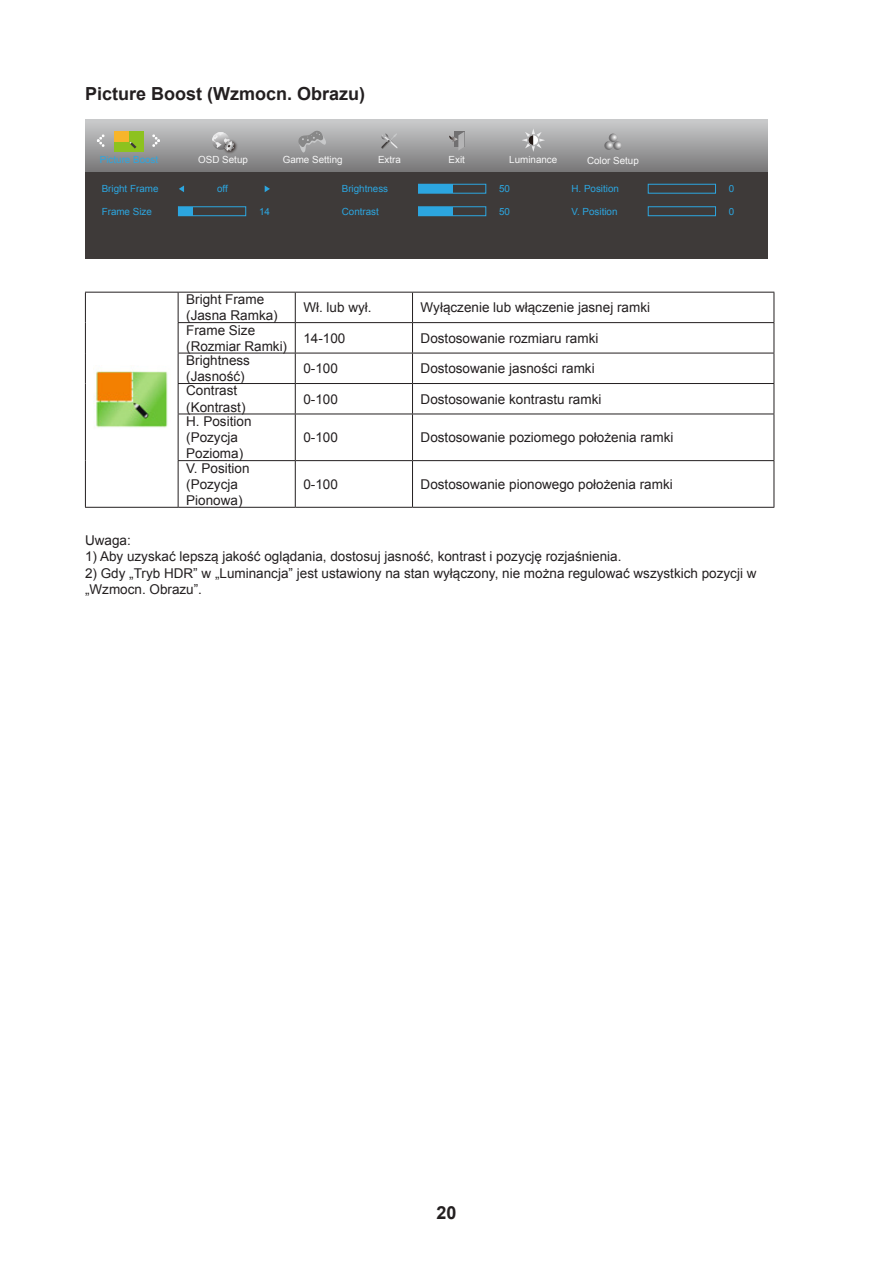
<style>
.page{position:relative;width:893px;height:1263px;background:#fff}
.page>*{position:absolute;margin:0;border:0;box-sizing:border-box;transform-origin:0 0}
.Heading_3{font:700 18px "Arial";color:#231f20}
.无间隔{font:13.5px/16.2px "Arial";color:#231f20}
.t1{font:9.75px "Arial";color:#2ca6e0}
.t2{font:9.75px "Arial";color:#f7f7f7}
</style>
<div class="page">
<svg style="left:85px;top:119px;width:683px;height:53px;background:#a0a0a1"></svg>
<div style="left:85px;top:172px;width:683px;height:87px;background:#3e3a39"></div>
<svg style="left:97px;top:134px;width:8px;height:13px"></svg>
<svg style="left:152px;top:134px;width:8px;height:13px"></svg>
<img style="left:221px;top:138px;width:18px;height:18px">
<svg style="left:212px;top:132px;width:23px;height:19px"></svg>
<svg style="left:449px;top:132px;width:15px;height:19px"></svg>
<svg style="left:381px;top:133px;width:18px;height:16px"></svg>
<svg style="left:522px;top:128px;width:23px;height:24px"></svg>
<div style="left:418px;top:184px;width:68px;height:10px;border:1px solid #2ca6e0"></div>
<div style="left:418px;top:184px;width:34px;height:9px;background:#2ca6e0"></div>
<div style="left:418px;top:206px;width:68px;height:10px;border:1px solid #2ca6e0"></div>
<div style="left:418px;top:207px;width:34px;height:9px;background:#2ca6e0"></div>
<div style="left:648px;top:184px;width:68px;height:10px;border:1px solid #2ca6e0"></div>
<div style="left:648px;top:206px;width:68px;height:10px;border:1px solid #2ca6e0"></div>
<svg style="left:179px;top:185px;width:5px;height:7px"></svg>
<svg style="left:265px;top:185px;width:5px;height:7px"></svg>
<div style="left:178px;top:206px;width:68px;height:10px;border:1px solid #2ca6e0"></div>
<div style="left:178px;top:207px;width:15px;height:9px;background:#2ca6e0"></div>
<div style="left:114px;top:131px;width:30px;height:21px;background:#8dc21f"></div>
<div style="left:114px;top:131px;width:15px;height:11px;background:#f7b52c"></div>
<svg style="left:130px;top:142px;width:6px;height:7px"></svg>
<svg style="left:604px;top:134px;width:18px;height:16px"></svg>
<svg style="left:298px;top:130px;width:28px;height:23px"></svg>
<hr style="left:85px;top:292px;width:93px;height:1px;background:#231f20">
<hr style="left:85px;top:293px;width:1px;height:30px;background:#231f20">
<hr style="left:178px;top:292px;width:117px;height:1px;background:#231f20">
<svg style="left:178px;top:293px;width:1px;height:29px"></svg>
<hr style="left:295px;top:292px;width:117px;height:1px;background:#231f20">
<svg style="left:295px;top:293px;width:1px;height:29px"></svg>
<hr style="left:412px;top:292px;width:362px;height:1px;background:#231f20">
<svg style="left:412px;top:293px;width:1px;height:29px"></svg>
<svg style="left:774px;top:293px;width:1px;height:29px"></svg>
<hr style="left:85px;top:323px;width:1px;height:30px;background:#231f20">
<hr style="left:178px;top:322px;width:117px;height:1px;background:#231f20">
<hr style="left:178px;top:323px;width:1px;height:30px;background:#231f20">
<hr style="left:295px;top:322px;width:117px;height:1px;background:#231f20">
<hr style="left:295px;top:323px;width:1px;height:30px;background:#231f20">
<hr style="left:412px;top:322px;width:362px;height:1px;background:#231f20">
<hr style="left:412px;top:323px;width:1px;height:30px;background:#231f20">
<hr style="left:774px;top:323px;width:1px;height:30px;background:#231f20">
<hr style="left:85px;top:353px;width:1px;height:30px;background:#231f20">
<hr style="left:178px;top:353px;width:117px;height:1px;background:#231f20">
<hr style="left:178px;top:353px;width:1px;height:30px;background:#231f20">
<hr style="left:295px;top:353px;width:117px;height:1px;background:#231f20">
<hr style="left:295px;top:353px;width:1px;height:30px;background:#231f20">
<hr style="left:412px;top:353px;width:362px;height:1px;background:#231f20">
<hr style="left:412px;top:353px;width:1px;height:30px;background:#231f20">
<hr style="left:774px;top:353px;width:1px;height:30px;background:#231f20">
<hr style="left:85px;top:383px;width:1px;height:31px;background:#231f20">
<hr style="left:178px;top:383px;width:117px;height:1px;background:#231f20">
<hr style="left:178px;top:384px;width:1px;height:30px;background:#231f20">
<hr style="left:295px;top:383px;width:117px;height:1px;background:#231f20">
<hr style="left:295px;top:384px;width:1px;height:30px;background:#231f20">
<hr style="left:412px;top:383px;width:362px;height:1px;background:#231f20">
<hr style="left:412px;top:384px;width:1px;height:30px;background:#231f20">
<hr style="left:774px;top:384px;width:1px;height:30px;background:#231f20">
<hr style="left:85px;top:414px;width:1px;height:47px;background:#231f20">
<hr style="left:178px;top:414px;width:117px;height:1px;background:#231f20">
<hr style="left:178px;top:414px;width:1px;height:46px;background:#231f20">
<hr style="left:295px;top:414px;width:117px;height:1px;background:#231f20">
<hr style="left:295px;top:414px;width:1px;height:46px;background:#231f20">
<hr style="left:412px;top:414px;width:362px;height:1px;background:#231f20">
<hr style="left:412px;top:414px;width:1px;height:46px;background:#231f20">
<hr style="left:774px;top:414px;width:1px;height:46px;background:#231f20">
<hr style="left:85px;top:461px;width:1px;height:46px;background:#231f20">
<hr style="left:178px;top:460px;width:117px;height:1px;background:#231f20">
<hr style="left:178px;top:461px;width:1px;height:46px;background:#231f20">
<hr style="left:295px;top:460px;width:117px;height:1px;background:#231f20">
<hr style="left:295px;top:461px;width:1px;height:46px;background:#231f20">
<hr style="left:412px;top:460px;width:362px;height:1px;background:#231f20">
<hr style="left:412px;top:461px;width:1px;height:46px;background:#231f20">
<hr style="left:774px;top:461px;width:1px;height:46px;background:#231f20">
<hr style="left:85px;top:507px;width:93px;height:1px;background:#231f20">
<hr style="left:178px;top:507px;width:117px;height:1px;background:#231f20">
<hr style="left:295px;top:507px;width:117px;height:1px;background:#231f20">
<hr style="left:412px;top:507px;width:362px;height:1px;background:#231f20">
<img style="left:94px;top:370px;width:74px;height:59px">
<p class="Heading_3" style="left:85px;top:82px;width:282px">Picture Boost (Wzmocn. Obrazu)</p>
<p class="t2" style="left:198px;top:153px;width:51px">OSD Setup</p>
<p class="t2" style="left:378px;top:153px;width:24px">Extra</p>
<p class="t2" style="left:449px;top:153px;width:18px">Exit</p>
<p class="t2" style="left:509px;top:153px;width:50px">Luminance</p>
<p class="t1" style="left:342px;top:183px;width:48px">Brightness</p>
<p class="t1" style="left:499px;top:183px;width:12px">50</p>
<p class="t1" style="left:342px;top:205px;width:39px">Contrast</p>
<p class="t1" style="left:499px;top:205px;width:12px">50</p>
<p class="t1" style="left:100px;top:153px;width:60px">Picture Boost</p>
<p class="t2" style="left:283px;top:154px;width:62px">Game Setting</p>
<p class="t2" style="left:587px;top:154px;width:53px">Color Setup</p>
<p class="t1" style="left:102px;top:183px;width:58px">Bright Frame</p>
<p class="t1" style="left:217px;top:183px;width:12px">off</p>
<p class="t1" style="left:102px;top:205px;width:52px">Frame Size</p>
<p class="t1" style="left:259px;top:205px;width:12px">14</p>
<p class="t1" style="left:571px;top:183px;width:49px">H. Position</p>
<p class="t1" style="left:729px;top:183px;width:7px">0</p>
<p class="t1" style="left:571px;top:205px;width:48px">V. Position</p>
<p class="t1" style="left:729px;top:205px;width:7px">0</p>
<p class="无间隔" style="left:186px;top:291px;width:93px">Bright Frame (Jasna Ramka)</p>
<p class="无间隔" style="left:303px;top:299px;width:70px">Wł. lub wył.</p>
<p class="无间隔" style="left:421px;top:299px;width:231px">Wyłączenie lub włączenie jasnej ramki</p>
<p class="无间隔" style="left:186px;top:322px;width:102px">Frame Size (Rozmiar Ramki)</p>
<p class="无间隔" style="left:303px;top:330px;width:44px">14-100</p>
<p class="无间隔" style="left:421px;top:330px;width:179px">Dostosowanie rozmiaru ramki</p>
<p class="无间隔" style="left:186px;top:352px;width:65px">Brightness (Jasność)</p>
<p class="无间隔" style="left:303px;top:360px;width:36px">0-100</p>
<p class="无间隔" style="left:421px;top:360px;width:176px">Dostosowanie jasności ramki</p>
<p class="无间隔" style="left:186px;top:383px;width:61px">Contrast (Kontrast)</p>
<p class="无间隔" style="left:303px;top:391px;width:36px">0-100</p>
<p class="无间隔" style="left:421px;top:391px;width:182px">Dostosowanie kontrastu ramki</p>
<p class="无间隔" style="left:186px;top:413px;width:67px">H. Position (Pozycja<br>Pozioma)</p>
<p class="无间隔" style="left:303px;top:429px;width:36px">0-100</p>
<p class="无间隔" style="left:421px;top:429px;width:254px">Dostosowanie poziomego położenia ramki</p>
<p class="无间隔" style="left:186px;top:460px;width:65px">V. Position (Pozycja<br>Pionowa)</p>
<p class="无间隔" style="left:303px;top:476px;width:36px">0-100</p>
<p class="无间隔" style="left:421px;top:476px;width:254px">Dostosowanie pionowego położenia ramki</p>
<p class="无间隔" style="left:85px;top:532px;width:47px">Uwaga:</p>
<p class="无间隔" style="left:85px;top:549px;width:538px">1) Aby uzyskać lepszą jakość oglądania, dostosuj jasność, kontrast i pozycję rozjaśnienia.</p>
<p class="无间隔" style="left:85px;top:565px;width:673px">2) Gdy „Tryb HDR” w „Luminancja” jest ustawiony na stan wyłączony, nie można regulować wszystkich pozycji w „Wzmocn. Obrazu”.</p>
<h1 class="Heading_3" style="left:436px;top:1201px;width:22px">20</h1>
</div>
